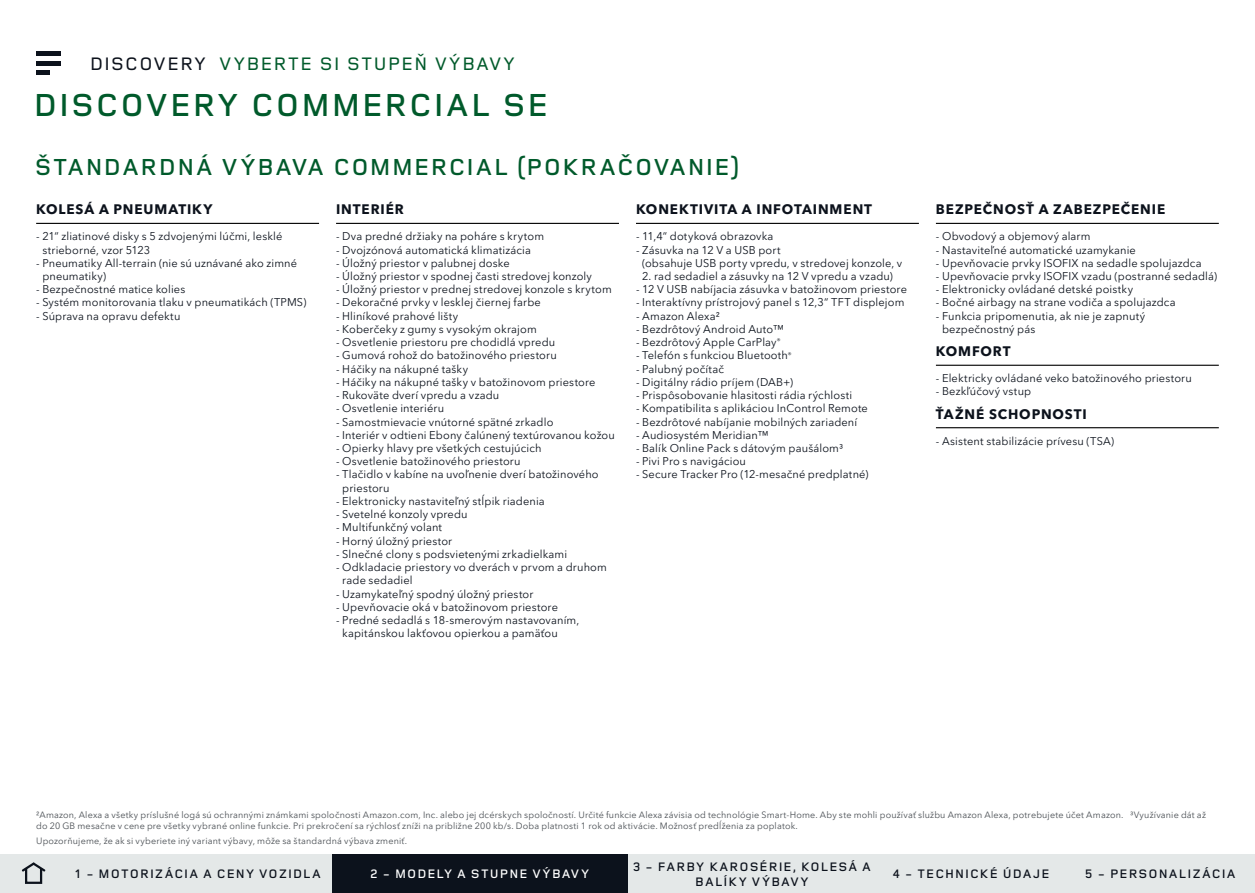
<style>
.page{position:relative;width:1255px;height:893px;background:#fff}
.page>*{position:absolute;margin:0;border:0;box-sizing:border-box;transform-origin:0 0}
.t1{font:600 33px "Land Rover Wide";letter-spacing:-.005em;color:#005a2b}
.t2{font:600 24px "Land Rover Wide";color:#005a2b}
.t3{font:500 18.75px "Land Rover Wide";letter-spacing:.005em;color:#005a2b}
.t4{font:700 13.5px "Avenir Next W1 G";letter-spacing:.065em;color:#0c121c}
.t5{font:600 12.75px/15px "Land Rover Wide";letter-spacing:.025em;color:#0c121c;text-align:center}
.t6{font:600 12.75px "Land Rover Wide";letter-spacing:.025em;color:#fff}
.t7{font:10.95px/13.2px "Avenir Next W1 G";letter-spacing:.015em;color:#0c121c}
.t8{font:9px/10.8px "Avenir Next W1 G";letter-spacing:.02em;color:#4a4f54}
.s1{color:#0c121c}
</style>
<div class="page">
<svg style="left:36px;top:55px;width:24px;height:16px"></svg>
<hr style="left:36px;top:51px;width:24px;height:4px;background:#0c121c">
<hr style="left:36px;top:61px;width:24px;height:4px;background:#0c121c">
<hr style="left:36px;top:71px;width:14px;height:4px;background:#0c121c">
<div style="left:0;top:855px;width:64px;height:38px;background:#e4e8e8"></div>
<svg style="left:21px;top:862px;width:25px;height:11px"></svg>
<div style="left:25px;top:867px;width:17px;height:17px;border:2px solid #0c121c"></div>
<div style="left:64px;top:855px;width:268px;height:38px;background:#e4e8e8"></div>
<div style="left:627px;top:855px;width:249px;height:38px;background:#e4e8e8"></div>
<div style="left:876px;top:855px;width:189px;height:38px;background:#e4e8e8"></div>
<div style="left:1065px;top:855px;width:189px;height:38px;background:#e4e8e8"></div>
<div style="left:332px;top:855px;width:295px;height:38px;background:#0c121c"></div>
<hr style="left:36px;top:223px;width:283px;height:1px;background:#000">
<hr style="left:336px;top:223px;width:283px;height:1px;background:#000">
<hr style="left:636px;top:223px;width:282px;height:1px;background:#000">
<hr style="left:935px;top:223px;width:283px;height:1px;background:#000">
<hr style="left:935px;top:365px;width:283px;height:1px;background:#000">
<hr style="left:935px;top:427px;width:283px;height:1px;background:#000">
<h3 class="t3" style="left:89px;top:50px;width:427px"><span class="s1">DISCOVERY</span> VYBERTE SI STUPEŇ VÝBAVY</h3>
<h1 class="t1" style="left:33px;top:82px;width:518px">DISCOVERY COMMERCIAL SE</h1>
<h2 class="t2" style="left:34px;top:150px;width:707px">ŠTANDARDNÁ VÝBAVA COMMERCIAL (POKRAČOVANIE)</h2>
<p class="t4" style="left:36px;top:199px;width:178px">KOLESÁ A PNEUMATIKY</p>
<p class="t7" style="left:42px;top:229px;width:242px;text-indent:-6px">- 21“ zliatinové disky s 5 zdvojenými lúčmi, lesklé strieborné, vzor 5123</p>
<p class="t7" style="left:42px;top:255px;width:256px;text-indent:-6px">- Pneumatiky All-terrain (nie sú uznávané ako zimné pneumatiky)</p>
<p class="t7" style="left:36px;top:282px;width:151px">- Bezpečnostné matice kolies</p>
<p class="t7" style="left:36px;top:295px;width:272px">- Systém monitorovania tlaku v pneumatikách (TPMS)</p>
<p class="t7" style="left:36px;top:308px;width:146px">- Súprava na opravu defektu</p>
<p class="t4" style="left:336px;top:199px;width:69px">INTERIÉR</p>
<p class="t7" style="left:336px;top:229px;width:209px">- Dva predné držiaky na poháre s krytom</p>
<p class="t7" style="left:336px;top:242px;width:196px">- Dvojzónová automatická klimatizácia</p>
<p class="t7" style="left:336px;top:255px;width:175px">- Úložný priestor v palubnej doske</p>
<p class="t7" style="left:336px;top:269px;width:257px">- Úložný priestor v spodnej časti stredovej konzoly</p>
<p class="t7" style="left:336px;top:282px;width:277px">- Úložný priestor v prednej stredovej konzole s krytom</p>
<p class="t7" style="left:336px;top:295px;width:206px">- Dekoračné prvky v lesklej čiernej farbe</p>
<p class="t7" style="left:336px;top:308px;width:124px">- Hliníkové prahové lišty</p>
<p class="t7" style="left:336px;top:321px;width:202px">- Koberčeky z gumy s vysokým okrajom</p>
<p class="t7" style="left:336px;top:335px;width:221px">- Osvetlenie priestoru pre chodidlá vpredu</p>
<p class="t7" style="left:336px;top:348px;width:222px">- Gumová rohož do batožinového priestoru</p>
<p class="t7" style="left:336px;top:361px;width:134px">- Háčiky na nákupné tašky</p>
<p class="t7" style="left:336px;top:374px;width:261px">- Háčiky na nákupné tašky v batožinovom priestore</p>
<p class="t7" style="left:336px;top:388px;width:165px">- Rukoväte dverí vpredu a vzadu</p>
<p class="t7" style="left:336px;top:401px;width:110px">- Osvetlenie interiéru</p>
<p class="t7" style="left:336px;top:414px;width:219px">- Samostmievacie vnútorné spätné zrkadlo</p>
<p class="t7" style="left:336px;top:427px;width:280px">- Interiér v odtieni Ebony čalúnený textúrovanou kožou</p>
<p class="t7" style="left:336px;top:441px;width:207px">- Opierky hlavy pre všetkých cestujúcich</p>
<p class="t7" style="left:336px;top:454px;width:186px">- Osvetlenie batožinového priestoru</p>
<p class="t7" style="left:342px;top:467px;width:258px;text-indent:-6px">- Tlačidlo v kabíne na uvoľnenie dverí batožinového priestoru</p>
<p class="t7" style="left:336px;top:493px;width:210px">- Elektronicky nastaviteľný stĺpik riadenia</p>
<p class="t7" style="left:336px;top:507px;width:133px">- Svetelné konzoly vpredu</p>
<p class="t7" style="left:336px;top:520px;width:107px">- Multifunkčný volant</p>
<p class="t7" style="left:336px;top:533px;width:118px">- Horný úložný priestor</p>
<p class="t7" style="left:336px;top:546px;width:232px">- Slnečné clony s podsvietenými zrkadielkami</p>
<p class="t7" style="left:342px;top:560px;width:266px;text-indent:-6px">- Odkladacie priestory vo dverách v prvom a druhom rade sedadiel</p>
<p class="t7" style="left:336px;top:586px;width:199px">- Uzamykateľný spodný úložný priestor</p>
<p class="t7" style="left:336px;top:599px;width:223px">- Upevňovacie oká v batožinovom priestore</p>
<p class="t7" style="left:342px;top:613px;width:238px;text-indent:-6px">- Predné sedadlá s 18-smerovým nastavovaním, kapitánskou lakťovou opierkou a pamäťou</p>
<p class="t4" style="left:636px;top:199px;width:237px">KONEKTIVITA A INFOTAINMENT</p>
<p class="t7" style="left:636px;top:229px;width:139px">- 11,4“ dotyková obrazovka</p>
<p class="t7" style="left:642px;top:242px;width:262px;text-indent:-6px">- Zásuvka na 12 V a USB port<br>(obsahuje USB porty vpredu, v stredovej konzole, v</p>
<p class="t7" style="left:642px;top:269px;width:252px">2. rad sedadiel a zásuvky na 12 V vpredu a vzadu)</p>
<p class="t7" style="left:636px;top:282px;width:272px">- 12 V USB nabíjacia zásuvka v batožinovom priestore</p>
<p class="t7" style="left:636px;top:295px;width:270px">- Interaktívny prístrojový panel s 12,3“ TFT displejom</p>
<p class="t7" style="left:636px;top:308px;width:85px">- Amazon Alexa2</p>
<p class="t7" style="left:636px;top:321px;width:149px">- Bezdrôtový Android Auto™</p>
<p class="t7" style="left:636px;top:335px;width:146px">- Bezdrôtový Apple CarPlay<sup>®</sup></p>
<p class="t7" style="left:636px;top:348px;width:157px">- Telefón s funkciou Bluetooth<sup>®</sup></p>
<p class="t7" style="left:636px;top:361px;width:89px">- Palubný počítač</p>
<p class="t7" style="left:636px;top:374px;width:159px">- Digitálny rádio príjem (DAB+)</p>
<p class="t7" style="left:636px;top:388px;width:218px">- Prispôsobovanie hlasitosti rádia rýchlosti</p>
<p class="t7" style="left:636px;top:401px;width:233px">- Kompatibilita s aplikáciou InControl Remote</p>
<p class="t7" style="left:636px;top:414px;width:223px">- Bezdrôtové nabíjanie mobilných zariadení</p>
<p class="t7" style="left:636px;top:427px;width:134px">- Audiosystém Meridian™</p>
<p class="t7" style="left:636px;top:441px;width:209px">- Balík Online Pack s dátovým paušálom3</p>
<p class="t7" style="left:636px;top:454px;width:112px">- Pivi Pro s navigáciou</p>
<p class="t7" style="left:636px;top:467px;width:234px">- Secure Tracker Pro (12-mesačné predplatné)</p>
<p class="t4" style="left:935px;top:199px;width:231px">BEZPEČNOSŤ A ZABEZPEČENIE</p>
<p class="t7" style="left:935px;top:229px;width:156px">- Obvodový a objemový alarm</p>
<p class="t7" style="left:935px;top:242px;width:201px">- Nastaviteľné automatické uzamykanie</p>
<p class="t7" style="left:935px;top:255px;width:267px">- Upevňovacie prvky ISOFIX na sedadle spolujazdca</p>
<p class="t7" style="left:935px;top:269px;width:283px">- Upevňovacie prvky ISOFIX vzadu (postranné sedadlá)</p>
<p class="t7" style="left:935px;top:282px;width:199px">- Elektronicky ovládané detské poistky</p>
<p class="t7" style="left:935px;top:295px;width:241px">- Bočné airbagy na strane vodiča a spolujazdca</p>
<p class="t7" style="left:942px;top:308px;width:205px;text-indent:-6px">- Funkcia pripomenutia, ak nie je zapnutý bezpečnostný pás</p>
<p class="t4" style="left:935px;top:341px;width:76px">KOMFORT</p>
<p class="t7" style="left:935px;top:371px;width:257px">- Elektricky ovládané veko batožinového priestoru</p>
<p class="t7" style="left:935px;top:384px;width:97px">- Bezkľúčový vstup</p>
<p class="t4" style="left:935px;top:403px;width:152px">ŤAŽNÉ SCHOPNOSTI</p>
<p class="t7" style="left:935px;top:433px;width:180px">- Asistent stabilizácie prívesu (TSA)</p>
<p class="t8" style="left:36px;top:809px;width:1171px">2Amazon, Alexa a všetky príslušné logá sú ochrannými známkami spoločnosti Amazon.com, Inc. alebo jej dcérskych spoločností. Určité funkcie Alexa závisia od technológie Smart-Home. Aby ste mohli používať službu Amazon Alexa, potrebujete účet Amazon. 3Využívanie dát až do 20 GB mesačne v cene pre všetky vybrané online funkcie. Pri prekročení sa rýchlosť zníži na približne 200 kb/s. Doba platnosti 1 rok od aktivácie. Možnosť predĺženia za poplatok.</p>
<p class="t8" style="left:36px;top:835px;width:372px">Upozorňujeme, že ak si vyberiete iný variant výbavy, môže sa štandardná výbava zmeniť.</p>
<p class="t5" style="left:74px;top:866px;width:248px">1 - MOTORIZÁCIA A CENY VOZIDLA</p>
<p class="t5" style="left:632px;top:858px;width:240px">3 - FARBY KAROSÉRIE, KOLESÁ A<br>BALÍKY VÝBAVY</p>
<p class="t6" style="left:370px;top:865px;width:221px">2 - MODELY A STUPNE VÝBAVY</p>
<p class="t5" style="left:892px;top:866px;width:159px">4 - TECHNICKÉ ÚDAJE</p>
<p class="t5" style="left:1084px;top:866px;width:153px">5 - PERSONALIZÁCIA</p>
</div>
